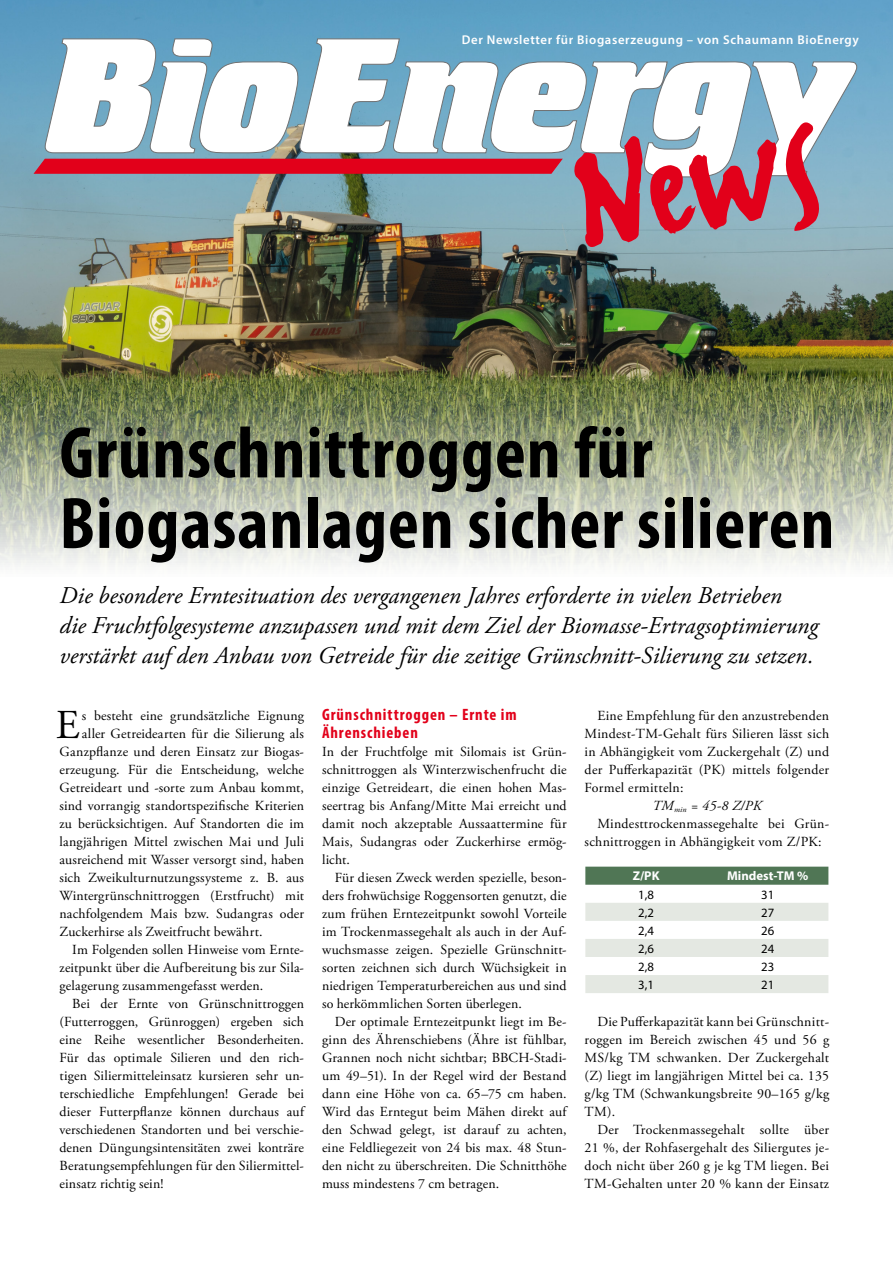
<style>
.page{position:relative;width:893px;height:1263px;background:#fff}
.page>*{position:absolute;margin:0;border:0;box-sizing:border-box;transform-origin:0 0}
.t1{font:700 condensed 73.5px/70.5px "Myriad Pro";letter-spacing:.015em;color:#000}
.t2{font:40.95px "Adobe Garamond Pro";color:#000}
.t3{font:italic 24px/30px "Adobe Garamond Pro";color:#000}
.t4{font:700 condensed 16.5px/18px "Myriad Pro";letter-spacing:.055em;color:#e2001a}
.t5{font:13.8px/18px "Adobe Garamond Pro";letter-spacing:.015em;color:#000;text-align:justify}
.t6{font:italic 13.8px "Adobe Garamond Pro";color:#000}
.t7{font:600 12.75px "Myriad Pro";letter-spacing:.05em;color:#fff}
.t8{font:12.75px "Myriad Pro";color:#000}
.t9{font:700 12.75px "Myriad Pro";color:#fff}
</style>
<div class="page">
<img style="left:0;top:0;width:893px;height:565px">
<svg style="left:32px;top:158px;width:12px;height:17px"></svg>
<svg style="left:44px;top:38px;width:813px;height:140px"></svg>
<svg style="left:573px;top:115px;width:253px;height:133px"></svg>
<div style="left:585px;top:867px;width:243px;height:18px;background:#507655"></div>
<svg style="left:585px;top:903px;width:243px;height:90px"></svg>
<p class="t7" style="left:462px;top:31px;width:399px">Der Newsletter für Biogaserzeugung – von Schaumann BioEnergy</p>
<h1 class="t1" style="left:60px;top:416px;width:776px">Grünschnittroggen für<br>Biogasanlagen sicher silieren</h1>
<p class="t3" style="left:60px;top:581px;width:760px">Die besondere Erntesituation des vergangenen Jahres erforderte in vielen Betrieben<br>die Fruchtfolgesysteme anzupassen und mit dem Ziel der Biomasse-Ertragsoptimierung verstärkt auf den Anbau von Getreide für die zeitige Grünschnitt-Silierung zu setzen.</p>
<h2 class="t2" style="left:56px;top:700px;width:25px">E</h2>
<p class="t5" style="left:82px;top:707px;width:224px">s besteht eine grundsätzliche Eignung</p>
<p class="t5" style="left:82px;top:725px;width:224px">aller Getreidearten für die Silierung als</p>
<p class="t5" style="left:60px;top:743px;width:246px">Ganzpflanze und deren Einsatz zur Biogas-</p>
<p class="t5" style="left:60px;top:761px;width:246px">erzeugung. Für die Entscheidung, welche</p>
<p class="t5" style="left:60px;top:779px;width:246px">Getreideart und -sorte zum Anbau kommt,</p>
<p class="t5" style="left:60px;top:797px;width:246px">sind vorrangig standortspezifische Kriterien</p>
<p class="t5" style="left:60px;top:815px;width:246px">zu berücksichtigen. Auf Standorten die im</p>
<p class="t5" style="left:60px;top:833px;width:246px">langjährigen Mittel zwischen Mai und Juli</p>
<p class="t5" style="left:60px;top:851px;width:246px">ausreichend mit Wasser versorgt sind, haben</p>
<p class="t5" style="left:60px;top:869px;width:246px">sich Zweikulturnutzungssysteme z. B. aus</p>
<p class="t5" style="left:60px;top:887px;width:246px">Wintergrünschnittroggen (Erstfrucht) mit</p>
<p class="t5" style="left:60px;top:905px;width:246px">nachfolgendem Mais bzw. Sudangras oder</p>
<p class="t5" style="left:60px;top:923px;width:205px">Zuckerhirse als Zweitfrucht bewährt.</p>
<p class="t5" style="left:72px;top:941px;width:233px">Im Folgenden sollen Hinweise vom Ernte-</p>
<p class="t5" style="left:60px;top:959px;width:246px">zeitpunkt über die Aufbereitung bis zur Sila-</p>
<p class="t5" style="left:60px;top:977px;width:205px">gelagerung zusammengefasst werden.</p>
<p class="t5" style="left:72px;top:995px;width:233px">Bei der Ernte von Grünschnittroggen</p>
<p class="t5" style="left:60px;top:1013px;width:246px">(Futterroggen, Grünroggen) ergeben sich</p>
<p class="t5" style="left:60px;top:1031px;width:246px">eine Reihe wesentlicher Besonderheiten.</p>
<p class="t5" style="left:60px;top:1049px;width:246px">Für das optimale Silieren und den rich-</p>
<p class="t5" style="left:60px;top:1067px;width:246px">tigen Siliermitteleinsatz kursieren sehr un-</p>
<p class="t5" style="left:60px;top:1085px;width:246px">terschiedliche Empfehlungen! Gerade bei</p>
<p class="t5" style="left:60px;top:1103px;width:246px">dieser Futterpflanze können durchaus auf</p>
<p class="t5" style="left:60px;top:1121px;width:246px">verschiedenen Standorten und bei verschie-</p>
<p class="t5" style="left:60px;top:1139px;width:246px">denen Düngungsintensitäten zwei konträre</p>
<p class="t5" style="left:60px;top:1157px;width:246px">Beratungsempfehlungen für den Siliermittel-</p>
<p class="t5" style="left:60px;top:1175px;width:105px">einsatz richtig sein!</p>
<p class="t4" style="left:322px;top:705px;width:196px">Grünschnittroggen – Ernte im<br>Ährenschieben</p>
<p class="t5" style="left:322px;top:743px;width:246px">In der Fruchtfolge mit Silomais ist Grün&shy;schnittroggen als Winterzwischenfrucht die einzige Getreideart, die einen hohen Mas&shy;seertrag bis Anfang/Mitte Mai erreicht und damit noch akzeptable Aussaattermine für Mais, Sudangras oder Zuckerhirse ermög&shy;licht.</p>
<p class="t5" style="left:322px;top:869px;width:246px;text-indent:13px">Für diesen Zweck werden spezielle, beson&shy;ders frohwüchsige Roggensorten genutzt, die zum frühen Erntezeitpunkt sowohl Vorteile im Trockenmassegehalt als auch in der Auf&shy;wuchsmasse zeigen. Spezielle Grünschnitt&shy;sorten zeichnen sich durch Wüchsigkeit in niedrigen Temperaturbereichen aus und sind so herkömmlichen Sorten überlegen.</p>
<p class="t5" style="left:322px;top:1013px;width:246px;text-indent:13px">Der optimale Erntezeitpunkt liegt im Be&shy;ginn des Ährenschiebens (Ähre ist fühlbar, Grannen noch nicht sichtbar; BBCH-Stadi&shy;um 49–51). In der Regel wird der Bestand dann eine Höhe von ca. 65–75 cm haben.<br>Wird das Erntegut beim Mähen direkt auf den Schwad gelegt, ist darauf zu achten, eine Feldliegezeit von 24 bis max. 48 Stun&shy;den nicht zu überschreiten. Die Schnitthöhe muss mindestens 7 cm betragen.</p>
<p class="t5" style="left:597px;top:707px;width:233px">Eine Empfehlung für den anzustrebenden</p>
<p class="t5" style="left:585px;top:725px;width:246px">Mindest-TM-Gehalt fürs Silieren lässt sich</p>
<p class="t5" style="left:585px;top:743px;width:246px">in Abhängigkeit vom Zuckergehalt (Z) und</p>
<p class="t5" style="left:585px;top:761px;width:246px">der Pufferkapazität (PK) mittels folgender</p>
<p class="t5" style="left:585px;top:779px;width:100px">Formel ermitteln:</p>
<p class="t6" style="left:652px;top:797px;width:110px">TM<sub>min</sub> = 45-8 Z/PK</p>
<p class="t5" style="left:597px;top:815px;width:233px">Mindesttrockenmassegehalte bei Grün-</p>
<p class="t5" style="left:585px;top:833px;width:239px">schnittroggen in Abhängigkeit vom Z/PK:</p>
<p class="t9" style="left:633px;top:868px;width:28px">Z/PK</p>
<p class="t9" style="left:727px;top:868px;width:83px">Mindest-TM %</p>
<p class="t8" style="left:638px;top:886px;width:17px">1,8</p>
<p class="t8" style="left:761px;top:886px;width:15px">31</p>
<p class="t8" style="left:638px;top:904px;width:17px">2,2</p>
<p class="t8" style="left:761px;top:904px;width:15px">27</p>
<p class="t8" style="left:638px;top:922px;width:17px">2,4</p>
<p class="t8" style="left:761px;top:922px;width:15px">26</p>
<p class="t8" style="left:638px;top:940px;width:17px">2,6</p>
<p class="t8" style="left:761px;top:940px;width:15px">24</p>
<p class="t8" style="left:638px;top:959px;width:17px">2,8</p>
<p class="t8" style="left:761px;top:959px;width:15px">23</p>
<p class="t8" style="left:638px;top:977px;width:17px">3,1</p>
<p class="t8" style="left:761px;top:977px;width:15px">21</p>
<p class="t5" style="left:585px;top:1013px;width:246px;text-indent:13px">Die Pufferkapazität kann bei Grünschnitt&shy;roggen im Bereich zwischen 45 und 56 g MS/kg TM schwanken. Der Zuckergehalt (Z) liegt im langjährigen Mittel bei ca. 135 g/kg TM (Schwankungsbreite 90–165 g/kg TM).</p>
<p class="t5" style="left:585px;top:1121px;width:246px;text-indent:13px">Der Trockenmassegehalt sollte über 21 %, der Rohfasergehalt des Siliergutes je&shy;doch nicht über 260 g je kg TM liegen. Bei TM-Gehalten unter 20 % kann der Einsatz</p>
</div>
